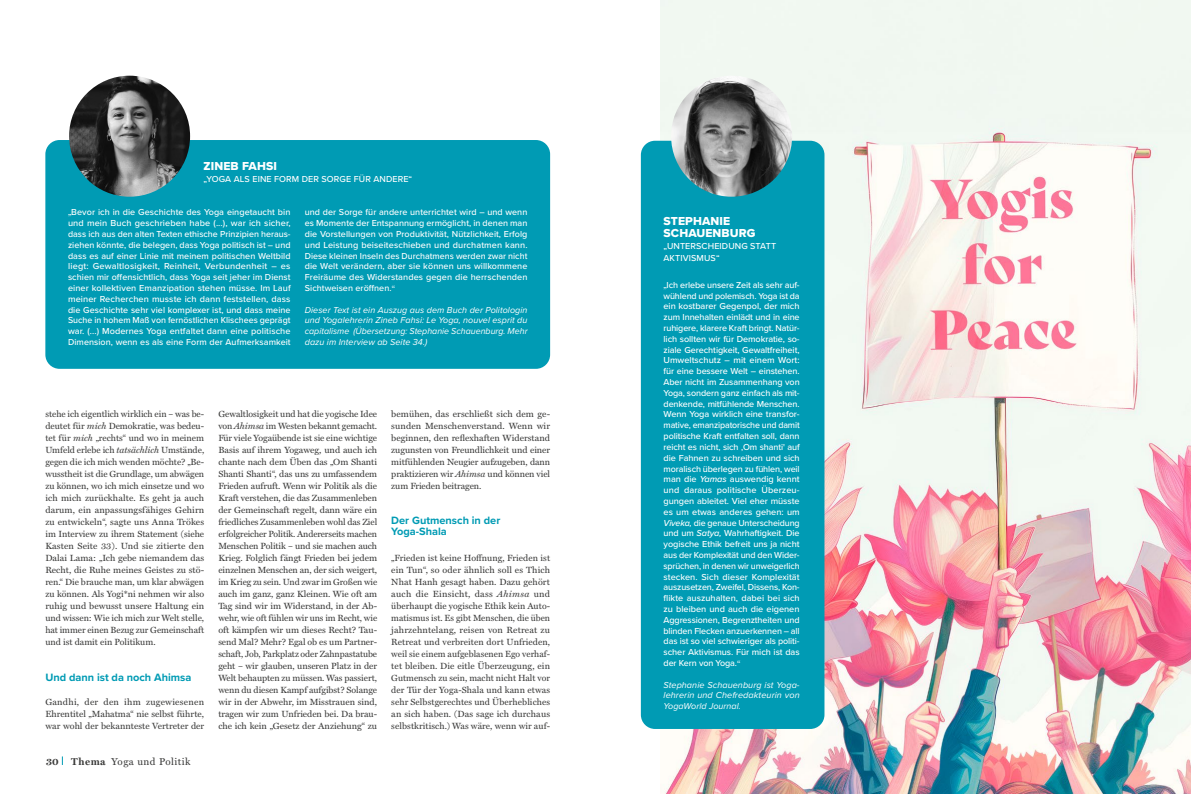
<style>
.page{position:relative;width:1191px;height:794px;background:#fff}
.page>*{position:absolute;margin:0;border:0;box-sizing:border-box;transform-origin:0 0}
.t1{font:12px/12px "Proxima Nova Extrabld";letter-spacing:.01em;color:#fff}
.t2{font:700 11px/11px "Proxima Nova";color:#009bb4}
.t3{font:10px "Miller Text";letter-spacing:.05em;color:#3a3a39}
.t4{font:700 10px "Miller Text";color:#3a3a39}
.t5{font:9px/12px "Miller Text";color:#3a3a39;text-align:justify}
.t6{font:500 9px/10.8px "Proxima Nova";letter-spacing:.005em;color:#fff;text-align:justify}
.t7{font:italic 9px/10.8px "Proxima Nova";letter-spacing:.005em;color:#fff;text-align:justify}
.s1{font-family:"Miller Text";font-weight:400}
.s2{font-style:italic}
.s3{font-weight:700}
</style>
<div class="page">
<img style="left:660px;top:0;width:531px;height:794px">
<div style="left:45px;top:140px;width:505px;height:229px;background:#009bb4;border-radius:14px"></div>
<img style="left:69px;top:76px;width:121px;height:121px;border-radius:60px">
<div style="left:641px;top:141px;width:183px;height:588px;background:#009bb4;border-radius:14px"></div>
<img style="left:671px;top:76px;width:121px;height:121px;border-radius:60px">
<h1 class="t1" style="left:203px;top:160px;width:75px">ZINEB FAHSI</h1>
<p class="t6" style="left:203px;top:173px;width:210px">„YOGA ALS EINE FORM DER SORGE FÜR ANDERE“</p>
<p class="t6" style="left:68px;top:207px;width:224px"><span class="s1">„</span>Bevor ich in die Geschichte des Yoga eingetaucht bin und mein Buch geschrieben habe (...), war ich sicher, dass ich aus den alten Texten ethische Prinzipien heraus&shy;ziehen könnte, die belegen, dass Yoga politisch ist – und dass es auf einer Linie mit meinem politischen Weltbild liegt: Gewaltlosigkeit, Reinheit, Verbundenheit – es schien mir offensichtlich, dass Yoga seit jeher im Dienst einer kollektiven Emanzipation stehen müsse. Im Lauf meiner Recherchen musste ich dann feststellen, dass die Geschichte sehr viel komplexer ist, und dass meine Suche in hohem Maß von fernöstlichen Klischees geprägt war. (...) Modernes Yoga entfaltet dann eine politische Dimension, wenn es als eine Form der Aufmerksamkeit</p>
<p class="t6" style="left:305px;top:207px;width:224px">und der Sorge für andere unterrichtet wird – und wenn es Momente der Entspannung ermöglicht, in denen man die Vorstellungen von Produktivität, Nützlichkeit, Erfolg und Leistung beiseiteschieben und durchatmen kann.<br>Diese kleinen Inseln des Durchatmens werden zwar nicht die Welt verändern, aber sie können uns willkommene Freiräume des Widerstandes gegen die herrschenden Sichtweisen eröffnen.<span class="s1">“</span></p>
<p class="t7" style="left:305px;top:304px;width:224px">Dieser Text ist ein Auszug aus dem Buch der Politologin und Yogalehrerin Zineb Fahsi: Le Yoga, nouvel esprit du capitalisme (Übersetzung: Stephanie Schauenburg. Mehr dazu im Interview ab Seite 34.)</p>
<p class="t5" style="left:45px;top:407px;width:160px">stehe ich eigentlich wirklich ein – was be&shy;deutet für <span class="s2">mich</span> Demokratie, was bedeu&shy;tet für <span class="s2">mich</span> „rechts“ und wo in meinem Umfeld erlebe ich <span class="s2">tatsächlich</span> Umstände, gegen die ich mich wenden möchte? „Be&shy;wusstheit ist die Grundlage, um abwägen zu können, wo ich mich einsetze und wo ich mich zurückhalte. Es geht ja auch darum, ein anpassungsfähiges Gehirn zu entwickeln“, sagte uns Anna Trökes im Interview zu ihrem Statement (siehe Kasten Seite 33). Und sie zitierte den Dalai Lama: „Ich gebe niemandem das Recht, die Ruhe meines Geistes zu stö&shy;ren.“ Die brauche man, um klar abwägen zu können. Als Yogi*ni nehmen wir also ruhig und bewusst unsere Haltung ein und wissen: Wie ich mich zur Welt stelle, hat immer einen Bezug zur Gemeinschaft und ist damit ein Politikum.</p>
<p class="t2" style="left:45px;top:671px;width:148px">Und dann ist da noch Ahimsa</p>
<p class="t5" style="left:45px;top:695px;width:160px">Gandhi, der den ihm zugewiesenen Ehrentitel „Mahatma“ nie selbst führte, war wohl der bekannteste Vertreter der</p>
<p class="t4" style="left:46px;top:753px;width:14px">30</p>
<p class="t3" style="left:71px;top:753px;width:121px"><span class="s3">Thema</span> Yoga und Politik</p>
<p class="t5" style="left:218px;top:407px;width:160px">Gewaltlosigkeit und hat die yogische Idee von <span class="s2">Ahimsa</span> im Westen bekannt gemacht.<br>Für viele Yogaübende ist sie eine wichtige Basis auf ihrem Yogaweg, und auch ich chante nach dem Üben das „Om Shanti Shanti Shanti“, das uns zu umfassendem Frieden aufruft. Wenn wir Politik als die Kraft verstehen, die das Zusammenleben der Gemeinschaft regelt, dann wäre ein friedliches Zusammenleben wohl das Ziel erfolgreicher Politik. Andererseits machen Menschen Politik – und sie machen auch Krieg. Folglich fängt Frieden bei jedem einzelnen Menschen an, der sich weigert, im Krieg zu sein. Und zwar im Großen wie auch im ganz, ganz Kleinen. Wie oft am Tag sind wir im Widerstand, in der Ab&shy;wehr, wie oft fühlen wir uns im Recht, wie oft kämpfen wir um dieses Recht? Tau&shy;send Mal? Mehr? Egal ob es um Partner&shy;schaft, Job, Parkplatz oder Zahnpastatube geht – wir glauben, unseren Platz in der Welt behaupten zu müssen. Was passiert, wenn du diesen Kampf aufgibst? Solange wir in der Abwehr, im Misstrauen sind, tragen wir zum Unfrieden bei. Da brau&shy;che ich kein „Gesetz der Anziehung“ zu</p>
<p class="t5" style="left:391px;top:407px;width:160px">bemühen, das erschließt sich dem ge&shy;sunden Menschenverstand. Wenn wir beginnen, den reflexhaften Widerstand zugunsten von Freundlichkeit und einer mitfühlenden Neugier aufzugeben, dann praktizieren wir <span class="s2">Ahimsa</span> und können viel zum Frieden beitragen.</p>
<p class="t2" style="left:391px;top:514px;width:110px">Der Gutmensch in der<br>Yoga-Shala</p>
<p class="t5" style="left:391px;top:551px;width:160px">„Frieden ist keine Hoffnung, Frieden ist ein Tun“, so oder ähnlich soll es Thich Nhat Hanh gesagt haben. Dazu gehört auch die Einsicht, dass <span class="s2">Ahimsa</span> und überhaupt die yogische Ethik kein Auto&shy;matismus ist. Es gibt Menschen, die üben jahrzehntelang, reisen von Retreat zu Retreat und verbreiten dort Unfrieden, weil sie einem aufgeblasenen Ego verhaf&shy;tet bleiben. Die eitle Überzeugung, ein Gutmensch zu sein, macht nicht Halt vor der Tür der Yoga-Shala und kann etwas sehr Selbstgerechtes und Überhebliches an sich haben. (Das sage ich durchaus selbstkritisch.) Was wäre, wenn wir auf-</p>
<h1 class="t1" style="left:663px;top:215px;width:94px">STEPHANIE<br>SCHAUENBURG</h1>
<p class="t6" style="left:663px;top:240px;width:114px;line-height:12px">„UNTERSCHEIDUNG STATT<br>AKTIVISMUS“</p>
<p class="t6" style="left:663px;top:279px;width:138px"><span class="s1">„</span>Ich erlebe unsere Zeit als sehr auf&shy;wühlend und polemisch. Yoga ist da ein kostbarer Gegenpol, der mich zum Innehalten einlädt und in eine ruhigere, klarere Kraft bringt. Natür&shy;lich sollten wir für Demokratie, so&shy;ziale Gerechtigkeit, Gewaltfreiheit, Umweltschutz – mit einem Wort: für eine bessere Welt – einstehen.<br>Aber nicht im Zusammenhang von Yoga, sondern ganz einfach als mit&shy;denkende, mitfühlende Menschen.<br>Wenn Yoga wirklich eine transfor&shy;mative, emanzipatorische und damit politische Kraft entfalten soll, dann reicht es nicht, sich ,Om shanti' auf die Fahnen zu schreiben und sich moralisch überlegen zu fühlen, weil man die <span class="s2">Yamas</span> auswendig kennt und daraus politische Überzeu&shy;gungen ableitet. Viel eher müsste es um etwas anderes gehen: um <span class="s2">Viveka,</span> die genaue Unterscheidung und um <span class="s2">Satya,</span> Wahrhaftigkeit. Die yogische Ethik befreit uns ja nicht aus der Komplexität und den Wider&shy;sprüchen, in denen wir unweigerlich stecken. Sich dieser Komplexität auszusetzen, Zweifel, Dissens, Kon&shy;flikte auszuhalten, dabei bei sich zu bleiben und auch die eigenen Aggressionen, Begrenztheiten und blinden Flecken anzuerkennen – all das ist so viel schwieriger als politi&shy;scher Aktivismus. Für mich ist das der Kern von Yoga.<span class="s1">“</span></p>
<p class="t7" style="left:663px;top:679px;width:138px">Stephanie Schauenburg ist Yoga&shy;lehrerin und Chefredakteurin von YogaWorld Journal.</p>
</div>
